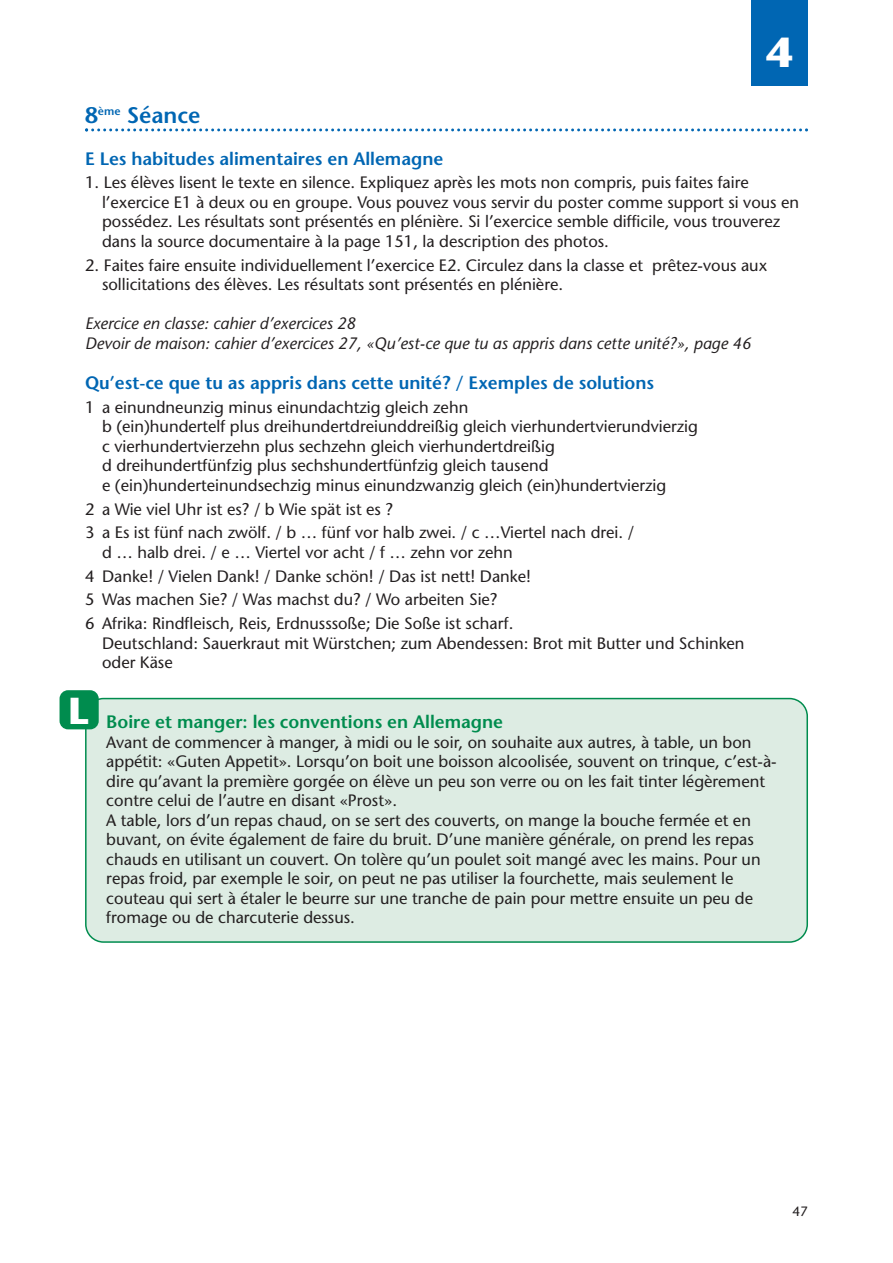
<style>
.page{position:relative;width:893px;height:1263px;background:#fff}
.page>*{position:absolute;margin:0;border:0;box-sizing:border-box;transform-origin:0 0}
.t1{font:700 42px "Stone Sans";color:#fff}
.t2{font:700 37.5px "Stone Sans";color:#fff}
.t3{font:600 22.5px "Stone Sans";color:#0066b3}
.t4{font:600 18px "Stone Sans";color:#0066b3}
.t5{font:600 18px "Stone Sans";color:#008c4e}
.t6{font:16.5px/19.5px "Stone Sans";color:#231f20}
.t7{font:italic 16.5px/19.5px "Stone Sans";color:#231f20}
.t8{font:13.5px "Stone Sans";color:#231f20}
</style>
<div class="page">
<div style="left:85px;top:698px;width:723px;height:245px;background:#ddece3"></div>
<div style="left:60px;top:690px;width:39px;height:39px;background:#008c4e;border-radius:9px"></div>
<div style="left:751px;top:0;width:57px;height:85px;background:#0066b3"></div>
<svg style="left:85px;top:128px;width:723px;height:3px"></svg>
<h1 class="t1" style="left:766px;top:36px;width:28px">4</h1>
<h3 class="t3" style="left:85px;top:106px;width:117px">8<sup>ème</sup> Séance</h3>
<p class="t4" style="left:85px;top:151px;width:360px">E Les habitudes alimentaires en Allemagne</p>
<p class="t6" style="left:102px;top:175px;width:698px;text-indent:-17px">1. Les élèves lisent le texte en silence. Expliquez après les mots non compris, puis faites faire l’exercice E1 à deux ou en groupe. Vous pouvez vous servir du poster comme support si vous en possédez. Les résultats sont présentés en plénière. Si l’exercice semble difficile, vous trouverez dans la source documentaire à la page 151, la description des photos.</p>
<p class="t6" style="left:102px;top:257px;width:667px;text-indent:-17px">2. Faites faire ensuite individuellement l’exercice E2. Circulez dans la classe et prêtez-vous aux sollicitations des élèves. Les résultats sont présentés en plénière.</p>
<p class="t7" style="left:85px;top:315px;width:668px">Exercice en classe: cahier d’exercices 28<br>Devoir de maison: cahier d’exercices 27, «Qu’est-ce que tu as appris dans cette unité?», page 46</p>
<p class="t4" style="left:85px;top:376px;width:571px">Qu’est-ce que tu as appris dans cette unité? / Exemples de solutions</p>
<p class="t6" style="left:102px;top:399px;width:597px;text-indent:-17px">1 a einundneunzig minus einundachtzig gleich zehn<br>b (ein)hundertelf plus dreihundertdreiunddreißig gleich vierhundertvierundvierzig c vierhundertvierzehn plus sechzehn gleich vierhundertdreißig<br>d dreihundertfünfzig plus sechshundertfünfzig gleich tausend<br>e (ein)hunderteinundsechzig minus einundzwanzig gleich (ein)hundertvierzig</p>
<p class="t6" style="left:85px;top:499px;width:551px;line-height:23.7px">2 a Wie viel Uhr ist es? / b Wie spät ist es ?<br>3 a Es ist fünf nach zwölf. / b … fünf vor halb zwei. / c …Viertel nach drei. /</p>
<p class="t6" style="left:85px;top:542px;width:447px;line-height:23.7px;text-indent:17px">d … halb drei. / e … Viertel vor acht / f … zehn vor zehn<br>4 Danke! / Vielen Dank! / Danke schön! / Das ist nett! Danke!<br>5 Was machen Sie? / Was machst du? / Wo arbeiten Sie?<br>6 Afrika: Rindfleisch, Reis, Erdnusssoße; Die Soße ist scharf.</p>
<p class="t6" style="left:102px;top:635px;width:644px">Deutschland: Sauerkraut mit Würstchen; zum Abendessen: Brot mit Butter und Schinken oder Käse</p>
<h2 class="t2" style="left:69px;top:696px;width:22px">L</h2>
<p class="t5" style="left:106px;top:715px;width:398px">Boire et manger: les conventions en Allemagne</p>
<p class="t6" style="left:106px;top:734px;width:672px">Avant de commencer à manger, à midi ou le soir, on souhaite aux autres, à table, un bon appétit: «Guten Appetit». Lorsqu’on boit une boisson alcoolisée, souvent on trinque, c’est-à&shy;dire qu’avant la première gorgée on élève un peu son verre ou on les fait tinter légèrement contre celui de l’autre en disant «Prost».<br>A table, lors d’un repas chaud, on se sert des couverts, on mange la bouche fermée et en buvant, on évite également de faire du bruit. D’une manière générale, on prend les repas chauds en utilisant un couvert. On tolère qu’un poulet soit mangé avec les mains. Pour un repas froid, par exemple le soir, on peut ne pas utiliser la fourchette, mais seulement le couteau qui sert à étaler le beurre sur une tranche de pain pour mettre ensuite un peu de fromage ou de charcuterie dessus.</p>
<p class="t8" style="left:792px;top:1206px;width:17px">47</p>
</div>
